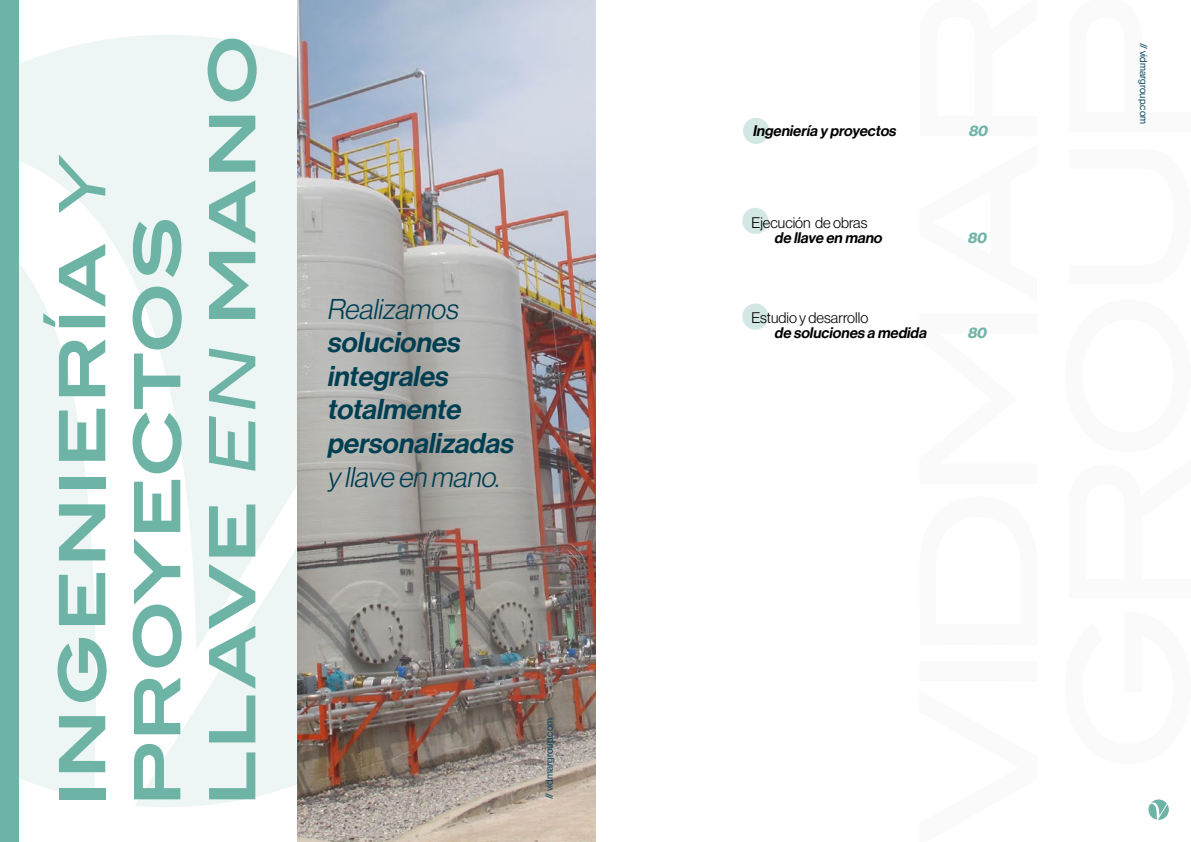
<style>
.page{position:relative;width:1191px;height:842px;background:#fff}
.page>*{position:absolute;margin:0;border:0;box-sizing:border-box;transform-origin:0 0}
.t1{font:700 64px/75px "Blair ITC";letter-spacing:.015em;color:#6eb4a6}
.t2{font:italic 28px/33.6px "Neue Haas Display Mediu";color:#003e52}
.t3{font:italic 300 28px "Neue Haas Display";color:#003e52}
.t4{font:italic 15px "Neue Haas Display Mediu";color:#000}
.t5{font:300 15px "Neue Haas Display";color:#000}
.t6{font:italic 700 15px "Neue Haas Display";color:#6eb4a6}
.t7{font:10px "Neue Haas Display";color:#00425c}
.s1{font-weight:500;font-style:italic}
</style>
<div class="page">
<svg style="left:18px;top:35px;width:280px;height:772px;fill:#edf6f4"></svg>
<img style="left:298px;top:0;width:297px;height:842px">
<div style="left:0;top:0;width:18px;height:842px;background:#6eb4a6"></div>
<svg style="left:1148px;top:799px;width:20px;height:21px"></svg>
<div style="left:743px;top:118px;width:26px;height:26px;background:#d3e8e4;border-radius:50%"></div>
<div style="left:742px;top:208px;width:26px;height:26px;background:#d3e8e4;border-radius:50%"></div>
<div style="left:742px;top:303px;width:26px;height:27px;background:#d3e8e4;border-radius:50%"></div>
<h1 class="t1" style="left:44px;top:807px;width:659px;rotate:-90deg">INGENIERÍA <span class="s1">Y</span></h1>
<h1 class="t1" style="left:119px;top:807px;width:775px;rotate:-90deg">PROYECTOS<br>LLAVE <span class="s1">EN</span> MANO</h1>
<p class="t7" style="left:1149px;top:43px;width:83px;rotate:90deg">// vidmargroup.com</p>
<p class="t4" style="left:752px;top:122px;width:148px">Ingeniería y proyectos</p>
<p class="t6" style="left:968px;top:122px;width:24px">80</p>
<p class="t5" style="left:751px;top:214px;width:117px">Ejecución de obras</p>
<p class="t4" style="left:774px;top:229px;width:112px">de llave en mano</p>
<p class="t6" style="left:967px;top:229px;width:24px">80</p>
<h2 class="t3" style="left:327px;top:293px;width:138px">Realizamos</h2>
<h2 class="t2" style="left:327px;top:326px;width:193px">soluciones integrales totalmente personalizadas</h2>
<h2 class="t3" style="left:327px;top:461px;width:179px">y llave en mano.</h2>
<p class="t5" style="left:751px;top:310px;width:118px">Estudio y desarrollo</p>
<p class="t4" style="left:774px;top:324px;width:157px">de soluciones a medida</p>
<p class="t6" style="left:967px;top:324px;width:24px">80</p>
<p class="t7" style="left:544px;top:799px;width:83px;rotate:-90deg">// vidmargroup.com</p>
</div>
